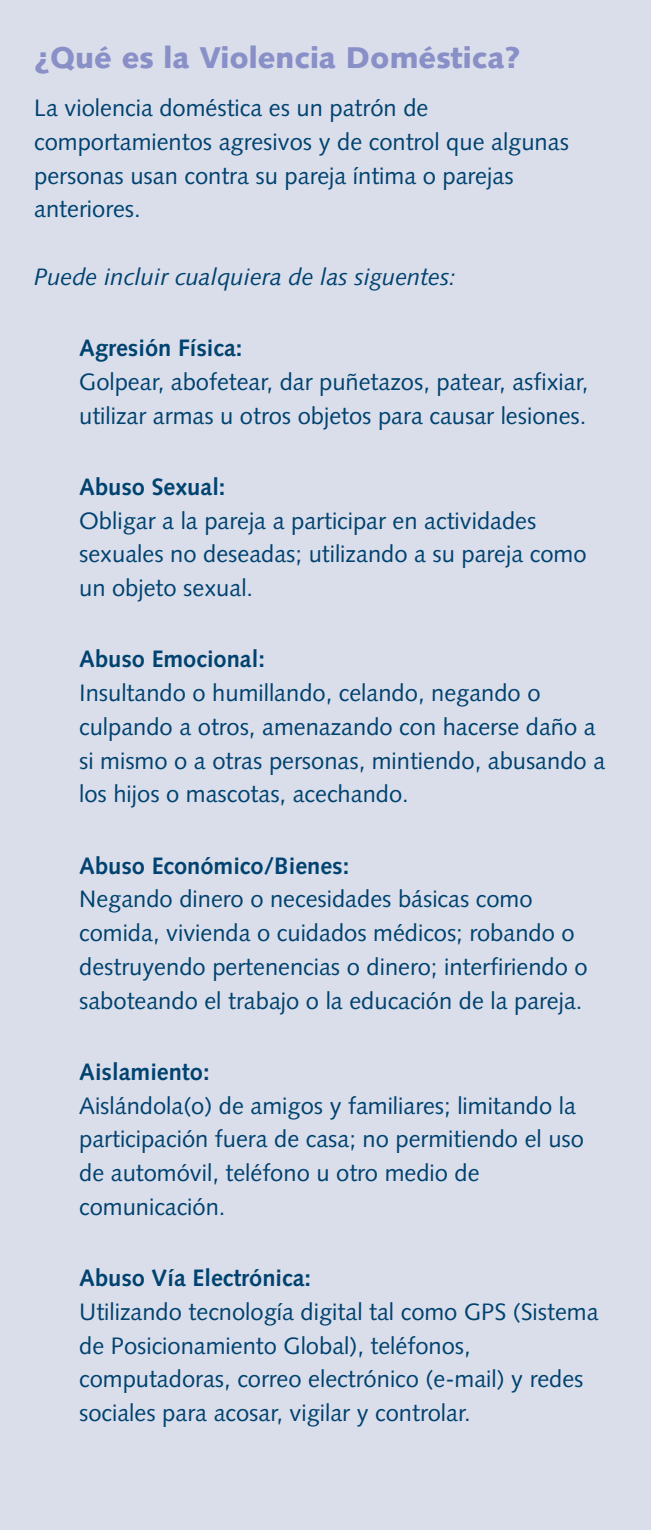
<style>
.page{position:relative;width:651px;height:1530px;background:#dadeea}
.page>*{position:absolute;margin:0;border:0;box-sizing:border-box;transform-origin:0 0}
.t1{font:900 30px "Syntax";color:#8990c7}
.t2{font:23.75px/33.8px "Syntax";color:#004270}
.t3{font:700 23.75px "Syntax";color:#004270}
.t4{font:italic 23.75px "Syntax";color:#004270}
</style>
<div class="page">
<p class="t1" style="left:34px;top:45px;width:488px">¿Qué es la Violencia Doméstica?</p>
<p class="t2" style="left:34px;top:93px;width:536px">La violencia doméstica es un patrón de comportamientos agresivos y de control que algunas personas usan contra su pareja íntima o parejas anteriores.</p>
<p class="t4" style="left:34px;top:267px;width:423px">Puede incluir cualquiera de las siguentes:</p>
<p class="t3" style="left:79px;top:338px;width:165px">Agresión Física:</p>
<p class="t2" style="left:79px;top:367px;width:511px">Golpear, abofetear, dar puñetazos, patear, asfixiar, utilizar armas u otros objetos para causar lesiones.</p>
<p class="t3" style="left:79px;top:477px;width:148px">Abuso Sexual:</p>
<p class="t2" style="left:79px;top:506px;width:509px">Obligar a la pareja a participar en actividades sexuales no deseadas; utilizando a su pareja como un objeto sexual.</p>
<p class="t3" style="left:79px;top:650px;width:187px">Abuso Emocional:</p>
<p class="t2" style="left:79px;top:678px;width:527px">Insultando o humillando, celando, negando o culpando a otros, amenazando con hacerse daño a si mismo o a otras personas, mintiendo, abusando a los hijos o mascotas, acechando.</p>
<p class="t3" style="left:79px;top:856px;width:272px">Abuso Económico/Bienes:</p>
<p class="t2" style="left:79px;top:885px;width:510px">Negando dinero o necesidades básicas como comida, vivienda o cuidados médicos; robando o destruyendo pertenencias o dinero; interfiriendo o saboteando el trabajo o la educación de la pareja.</p>
<p class="t3" style="left:79px;top:1062px;width:132px">Aislamiento:</p>
<p class="t2" style="left:79px;top:1091px;width:506px">Aislándola(o) de amigos y familiares; limitando la participación fuera de casa; no permitiendo el uso de automóvil, teléfono u otro medio de comunicación.</p>
<p class="t3" style="left:79px;top:1268px;width:233px">Abuso Vía Electrónica:</p>
<p class="t2" style="left:79px;top:1297px;width:521px">Utilizando tecnología digital tal como GPS (Sistema de Posicionamiento Global), teléfonos, computadoras, correo electrónico (e-mail) y redes sociales para acosar, vigilar y controlar.</p>
</div>
